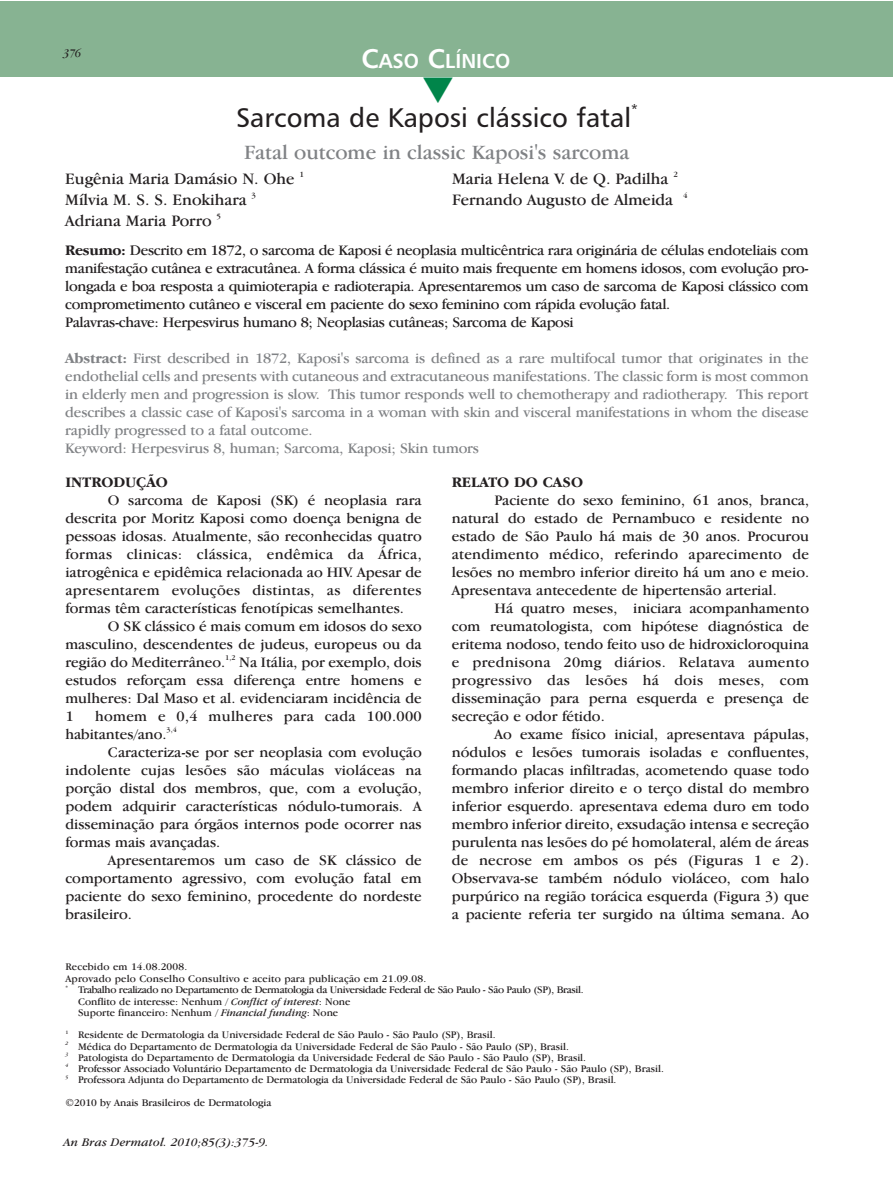
<style>
.page{position:relative;width:893px;height:1191px;background:#fff}
.page>*{position:absolute;margin:0;border:0;box-sizing:border-box;transform-origin:0 0}
.t1{font:27px "Humanist 777 BT Roman B";color:#231f20}
.t2{font:21px "Garamond IT Cby BT";color:#808285}
.t3{font:20.25px "Humanist 777 BT Bold B";color:#fff}
.t4{font:16.5px "Garamond IT Cby BT";color:#231f20}
.t5{font:15px/18px "Garamond IT Cby BT";color:#231f20;text-align:justify}
.t6{font:15px/18px "Garamond IT Cby BT";letter-spacing:-.01em;color:#808285}
.t7{font:15px/18px "Garamond IT Cby BT";letter-spacing:-.02em;color:#231f20}
.t8{font:15px/18px "Garamond IT Cby BT";letter-spacing:.02em;color:#231f20}
.t9{font:700 15px "Garamond IT Cby BT";color:#231f20}
.t10{font:13.5px "Humanist 777 BT Roman B";color:#231f20}
.t11{font:italic 12px "Garamond IT Cby BT";letter-spacing:.015em;color:#231f20}
.t12{font:italic 12px "Garamond IT Cby BT";letter-spacing:.015em;color:#231f20;scale:.9 1}
.t13{font:10.5px/12.6px "Garamond IT Cby BT";color:#231f20}
.t14{font:10.5px/11.2px "Garamond IT Cby BT";letter-spacing:-.035em;color:#231f20}
.t15{font:8.25px "Garamond IT Cby BT";color:#231f20}
.t16{font:7.5px "Garamond IT Cby BT";color:#231f20}
.t17{font:italic 5.25px "Garamond IT Cby BT";color:#231f20}
.t18{font:5.25px "Garamond IT Cby BT";color:#231f20}
.s1{font-size:27px}
.s2{font-weight:700}
.s3{font-style:italic}
</style>
<div class="page">
<div style="left:0;top:1px;width:892px;height:75px;background:#87b392"></div>
<p class="t12" style="left:64px;top:48px;width:21px">376</p>
<h3 class="t3" style="left:361px;top:52px;width:150px"><span class="s1">C</span>ASO <span class="s1">C</span>LÍNICO</h3>
<p class="t10" style="left:631px;top:104px;width:8px">*</p>
<h1 class="t1" style="left:236px;top:107px;width:397px">Sarcoma de Kaposi clássico fatal</h1>
<h2 class="t2" style="left:244px;top:144px;width:387px">Fatal outcome in classic Kaposi's sarcoma</h2>
<p class="t4" style="left:65px;top:173px;width:231px">Eugênia Maria Damásio N. Ohe</p>
<p class="t15" style="left:300px;top:171px;width:6px">1</p>
<p class="t4" style="left:452px;top:173px;width:218px">Maria Helena V. de Q. Padilha</p>
<p class="t15" style="left:673px;top:171px;width:6px">2</p>
<p class="t4" style="left:65px;top:194px;width:183px">Mílvia M. S. S. Enokihara</p>
<p class="t15" style="left:252px;top:192px;width:6px">3</p>
<p class="t4" style="left:452px;top:194px;width:222px">Fernando Augusto de Almeida</p>
<p class="t15" style="left:683px;top:192px;width:6px">4</p>
<p class="t4" style="left:65px;top:215px;width:148px">Adriana Maria Porro</p>
<p class="t15" style="left:217px;top:213px;width:6px">5</p>
<p class="t7" style="left:65px;top:243px;width:745px"><span class="s2">Resumo:</span> Descrito em 1872, o sarcoma de Kaposi é neoplasia multicêntrica rara originária de células endoteliais com manifestação cutânea e extracutânea. A forma clássica é muito mais frequente em homens idosos, com evolução pro&shy;longada e boa resposta a quimioterapia e radioterapia. Apresentaremos um caso de sarcoma de Kaposi clássico com comprometimento cutâneo e visceral em paciente do sexo feminino com rápida evolução fatal.<br>Palavras-chave: Herpesvirus humano 8; Neoplasias cutâneas; Sarcoma de Kaposi</p>
<p class="t6" style="left:65px;top:351px;width:745px"><span class="s2">Abstract:</span> First described in 1872, Kaposi's sarcoma is defined as a rare multifocal tumor that originates in the endothelial cells and presents with cutaneous and extracutaneous manifestations. The classic form is most common in elderly men and progression is slow. This tumor responds well to chemotherapy and radiotherapy. This report describes a classic case of Kaposi's sarcoma in a woman with skin and visceral manifestations in whom the disease rapidly progressed to a fatal outcome.<br>Keyword: Herpesvirus 8, human; Sarcoma, Kaposi; Skin tumors</p>
<p class="t9" style="left:65px;top:477px;width:104px">INTRODUÇÃO</p>
<p class="t5" style="left:65px;top:492px;width:358px;text-indent:43px">O sarcoma de Kaposi (SK) é neoplasia rara descrita por Moritz Kaposi como doença benigna de pessoas idosas. Atualmente, são reconhecidas quatro formas clinicas: clássica, endêmica da África, iatrogênica e epidêmica relacionada ao HIV. Apesar de apresentarem evoluções distintas, as diferentes formas têm características fenotípicas semelhantes.</p>
<p class="t5" style="left:65px;top:618px;width:358px;text-indent:43px">O SK clássico é mais comum em idosos do sexo masculino, descendentes de judeus, europeus ou da região do Mediterrâneo.</p>
<p class="t16" style="left:225px;top:655px;width:12px">1,2</p>
<p class="t5" style="left:65px;top:654px;width:358px;text-indent:174px">Na Itália, por exemplo, dois estudos reforçam essa diferença entre homens e mulheres: Dal Maso et al. evidenciaram incidência de 1</p>
<p class="t8" style="left:65px;top:708px;width:358px;text-indent:30px">homem e 0,4 mulheres para cada 100.000 habitantes/ano.</p>
<p class="t16" style="left:167px;top:727px;width:12px">3,4</p>
<p class="t5" style="left:65px;top:744px;width:358px;text-indent:43px">Caracteriza-se por ser neoplasia com evolução indolente cujas lesões são máculas violáceas na porção distal dos membros, que, com a evolução, podem adquirir características nódulo-tumorais. A disseminação para órgãos internos pode ocorrer nas formas mais avançadas.</p>
<p class="t5" style="left:65px;top:852px;width:358px;text-indent:43px">Apresentaremos um caso de SK clássico de comportamento agressivo, com evolução fatal em paciente do sexo feminino, procedente do nordeste brasileiro.</p>
<p class="t9" style="left:452px;top:477px;width:133px">RELATO DO CASO</p>
<p class="t5" style="left:452px;top:492px;width:359px;text-indent:43px">Paciente do sexo feminino, 61 anos, branca, natural do estado de Pernambuco e residente no estado de São Paulo há mais de 30 anos. Procurou atendimento médico, referindo aparecimento de lesões no membro inferior direito há um ano e meio.<br>Apresentava antecedente de hipertensão arterial.</p>
<p class="t5" style="left:452px;top:600px;width:359px;text-indent:43px">Há quatro meses, iniciara acompanhamento com reumatologista, com hipótese diagnóstica de eritema nodoso, tendo feito uso de hidroxicloroquina e prednisona 20mg diários. Relatava aumento progressivo das lesões há dois meses, com disseminação para perna esquerda e presença de secreção e odor fétido.</p>
<p class="t5" style="left:452px;top:726px;width:359px;text-indent:43px">Ao exame físico inicial, apresentava pápulas, nódulos e lesões tumorais isoladas e confluentes, formando placas infiltradas, acometendo quase todo membro inferior direito e o terço distal do membro inferior esquerdo. apresentava edema duro em todo membro inferior direito, exsudação intensa e secreção purulenta nas lesões do pé homolateral, além de áreas de necrose em ambos os pés (Figuras 1 e 2).<br>Observava-se também nódulo violáceo, com halo purpúrico na região torácica esquerda (Figura 3) que a paciente referia ter surgido na última semana. Ao</p>
<p class="t13" style="left:65px;top:960px;width:362px">Recebido em 14.08.2008.<br>Aprovado pelo Conselho Consultivo e aceito para publicação em 21.09.08.</p>
<p class="t18" style="left:65px;top:985px;width:4px">*</p>
<p class="t14" style="left:78px;top:985px;width:507px">Trabalho realizado no Departamento de Dermatologia da Universidade Federal de São Paulo - São Paulo (SP), Brasil.<br>Conflito de interesse: Nenhum / <span class="s3">Conflict of interest</span>: None<br>Suporte financeiro: Nenhum / <span class="s3">Financial funding</span>: None</p>
<p class="t18" style="left:65px;top:1030px;width:4px">1</p>
<p class="t13" style="left:78px;top:1029px;width:419px">Residente de Dermatologia da Universidade Federal de São Paulo - São Paulo (SP), Brasil.</p>
<p class="t17" style="left:65px;top:1041px;width:4px">2</p>
<p class="t13" style="left:78px;top:1041px;width:492px">Médica do Departamento de Dermatologia da Universidade Federal de São Paulo - São Paulo (SP), Brasil.</p>
<p class="t17" style="left:65px;top:1052px;width:4px">3</p>
<p class="t13" style="left:78px;top:1052px;width:509px">Patologista do Departamento de Dermatologia da Universidade Federal de São Paulo - São Paulo (SP), Brasil.</p>
<p class="t17" style="left:65px;top:1063px;width:4px">4</p>
<p class="t13" style="left:78px;top:1063px;width:587px">Professor Associado Voluntário Departamento de Dermatologia da Universidade Federal de São Paulo - São Paulo (SP), Brasil.</p>
<p class="t17" style="left:65px;top:1075px;width:4px">5</p>
<p class="t13" style="left:65px;top:1069px;width:553px;line-height:22.5px;text-indent:13px">Professora Adjunta do Departamento de Dermatologia da Universidade Federal de São Paulo - São Paulo (SP), Brasil. ©2010 by Anais Brasileiros de Dermatologia</p>
<p class="t11" style="left:64px;top:1138px;width:207px">An Bras Dermatol. 2010;85(3):375-9.</p>
</div>
